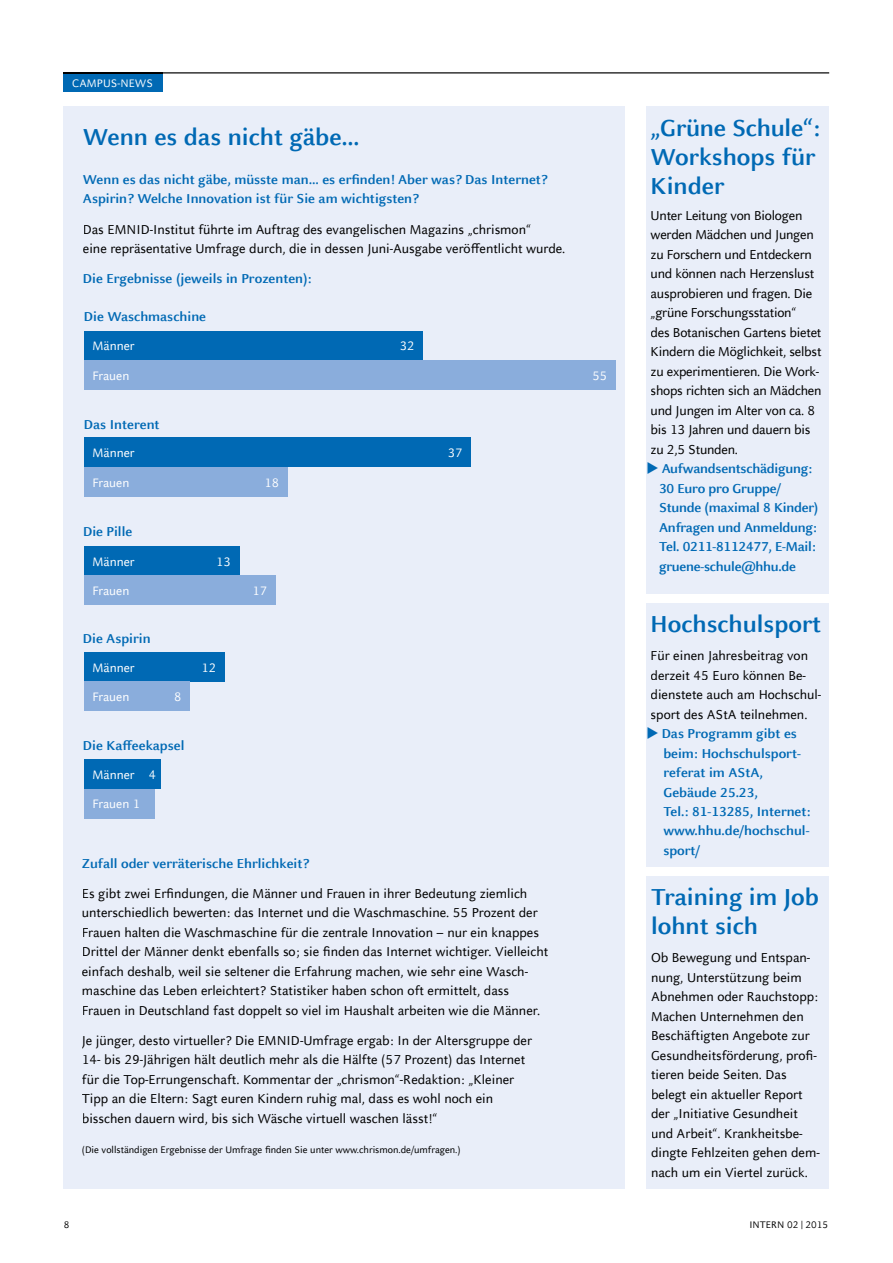
<style>
.page{position:relative;width:893px;height:1263px;background:#fff}
.page>*{position:absolute;margin:0;border:0;box-sizing:border-box;transform-origin:0 0}
.t1{font:700 25.5px/29.2px "Celeste Sans Offc Pro";color:#0069b4}
.t2{font:14.25px/19.5px "Celeste Sans Offc Pro";color:#000}
.t3{font:700 14.25px/19.5px "Celeste Sans Offc Pro";color:#0069b4}
.t4{font:13.5px/29.2px "Celeste Sans Offc Pro";color:#fff}
.t5{font:12px "Celeste Sans Offc Pro";letter-spacing:.005em;color:#fff}
.t6{font:10.5px "Celeste Sans Offc Pro";color:#000}
</style>
<div class="page">
<div style="left:646px;top:877px;width:183px;height:312px;background:#e9eef9"></div>
<div style="left:646px;top:604px;width:183px;height:263px;background:#e9eef9"></div>
<div style="left:646px;top:106px;width:183px;height:488px;background:#e9eef9"></div>
<div style="left:64px;top:72px;width:99px;height:20px;background:#0069b4"></div>
<hr style="left:163px;top:72px;width:666px;height:1px;background:#000">
<hr style="left:64px;top:72px;width:99px;height:1px;background:#000">
<div style="left:64px;top:106px;width:561px;height:1083px;background:#e9eef9"></div>
<div style="left:84px;top:331px;width:339px;height:29px;background:#0069b4"></div>
<div style="left:84px;top:360px;width:531px;height:29px;background:#8aaddc"></div>
<div style="left:84px;top:438px;width:387px;height:29px;background:#0069b4"></div>
<div style="left:84px;top:467px;width:204px;height:29px;background:#8aaddc"></div>
<div style="left:84px;top:546px;width:155px;height:29px;background:#0069b4"></div>
<div style="left:84px;top:575px;width:192px;height:30px;background:#8aaddc"></div>
<div style="left:84px;top:652px;width:141px;height:30px;background:#0069b4"></div>
<div style="left:84px;top:682px;width:106px;height:29px;background:#8aaddc"></div>
<div style="left:84px;top:760px;width:77px;height:29px;background:#0069b4"></div>
<div style="left:84px;top:789px;width:70px;height:29px;background:#8aaddc"></div>
<p class="t5" style="left:72px;top:75px;width:82px">CAMPUS-NEWS</p>
<h1 class="t1" style="left:83px;top:121px;width:278px">Wenn es das nicht gäbe…</h1>
<p class="t3" style="left:83px;top:169px;width:466px">Wenn es das nicht gäbe, müsste man… es erfinden! Aber was? Das Internet?<br>Aspirin? Welche Innovation ist für Sie am wichtigsten?</p>
<p class="t2" style="left:83px;top:219px;width:484px">Das EMNID-Institut führte im Auftrag des evangelischen Magazins „chrismon“<br>eine repräsentative Umfrage durch, die in dessen Juni-Ausgabe veröffentlicht wurde.</p>
<p class="t3" style="left:83px;top:268px;width:230px">Die Ergebnisse (jeweils in Prozenten):</p>
<p class="t3" style="left:84px;top:306px;width:124px">Die Waschmaschine</p>
<p class="t4" style="left:92px;top:331px;width:44px">Männer</p>
<p class="t4" style="left:400px;top:331px;width:16px">32</p>
<p class="t4" style="left:92px;top:360px;width:38px">Frauen</p>
<p class="t4" style="left:592px;top:360px;width:16px">55</p>
<p class="t3" style="left:84px;top:414px;width:77px">Das Interent</p>
<p class="t4" style="left:92px;top:438px;width:44px">Männer</p>
<p class="t4" style="left:448px;top:438px;width:16px">37</p>
<p class="t4" style="left:92px;top:467px;width:38px">Frauen</p>
<p class="t4" style="left:265px;top:467px;width:16px">18</p>
<p class="t3" style="left:83px;top:521px;width:51px">Die Pille</p>
<p class="t4" style="left:92px;top:546px;width:44px">Männer</p>
<p class="t4" style="left:216px;top:546px;width:16px">13</p>
<p class="t4" style="left:92px;top:576px;width:38px">Frauen</p>
<p class="t4" style="left:253px;top:576px;width:16px">17</p>
<p class="t3" style="left:83px;top:628px;width:69px">Die Aspirin</p>
<p class="t4" style="left:92px;top:653px;width:44px">Männer</p>
<p class="t4" style="left:202px;top:653px;width:16px">12</p>
<p class="t4" style="left:92px;top:682px;width:38px">Frauen</p>
<p class="t4" style="left:174px;top:682px;width:9px">8</p>
<p class="t3" style="left:83px;top:736px;width:103px">Die Kaffeekapsel</p>
<p class="t4" style="left:92px;top:760px;width:65px">Männer 4<br>Frauen 1</p>
<p class="t3" style="left:82px;top:853px;width:229px">Zufall oder verräterische Ehrlichkeit?</p>
<p class="t2" style="left:82px;top:883px;width:468px">Es gibt zwei Erfindungen, die Männer und Frauen in ihrer Bedeutung ziemlich unterschiedlich bewerten: das Internet und die Waschmaschine. 55 Prozent der Frauen halten die Waschmaschine für die zentrale Innovation – nur ein knappes Drittel der Männer denkt ebenfalls so; sie finden das Internet wichtiger. Vielleicht einfach deshalb, weil sie seltener die Erfahrung machen, wie sehr eine Wasch&shy;maschine das Leben erleichtert? Statistiker haben schon oft ermittelt, dass Frauen in Deutschland fast doppelt so viel im Haushalt arbeiten wie die Männer.</p>
<p class="t2" style="left:82px;top:1030px;width:452px">Je jünger, desto virtueller? Die EMNID-Umfrage ergab: In der Altersgruppe der 14- bis 29-Jährigen hält deutlich mehr als die Hälfte (57 Prozent) das Internet für die Top-Errungenschaft. Kommentar der „chrismon“-Redaktion: „Kleiner Tipp an die Eltern: Sagt euren Kindern ruhig mal, dass es wohl noch ein bisschen dauern wird, bis sich Wäsche virtuell waschen lässt!“</p>
<p class="t6" style="left:82px;top:1143px;width:380px">(Die vollständigen Ergebnisse der Umfrage finden Sie unter www.chrismon.de/umfragen.)</p>
<h1 class="t1" style="left:651px;top:112px;width:171px">„Grüne Schule“:<br>Workshops für<br>Kinder</h1>
<p class="t2" style="left:651px;top:205px;width:172px">Unter Leitung von Biologen werden Mädchen und Jungen zu Forschern und Entdeckern und können nach Herzenslust ausprobieren und fragen. Die „grüne Forschungsstation“<br>des Botanischen Gartens bietet<br>Kindern die Möglichkeit, selbst zu experimentieren. Die Work&shy;shops richten sich an Mädchen und Jungen im Alter von ca. 8 bis 13 Jahren und dauern bis zu 2,5 Stunden.</p>
<p class="t3" style="left:659px;top:459px;width:161px;text-indent:-13px">◆ Aufwandsentschädigung:<br>30 Euro pro Gruppe/<br>Stunde (maximal 8 Kinder)<br>Anfragen und Anmeldung:<br>Tel. 0211-8112477, E-Mail: gruene-schule@hhu.de</p>
<h1 class="t1" style="left:651px;top:608px;width:172px">Hochschulsport</h1>
<p class="t2" style="left:651px;top:645px;width:172px">Für einen Jahresbeitrag von derzeit 45 Euro können Be&shy;dienstete auch am Hochschul&shy;sport des AStA teilnehmen.</p>
<p class="t3" style="left:663px;top:723px;width:149px;text-indent:-17px">◆ Das Programm gibt es beim: Hochschulsport&shy;referat im AStA,<br>Gebäude 25.23,<br>Tel.: 81-13285, Internet: www.hhu.de/hochschul&shy;sport/</p>
<h1 class="t1" style="left:651px;top:881px;width:169px">Training im Job lohnt sich</h1>
<p class="t2" style="left:651px;top:948px;width:170px">Ob Bewegung und Entspan&shy;nung, Unterstützung beim<br>Abnehmen oder Rauchstopp:<br>Machen Unternehmen den<br>Beschäftigten Angebote zur<br>Gesundheitsförderung, profi&shy;tieren beide Seiten. Das belegt ein aktueller Report der „Initiative Gesundheit und Arbeit“. Krankheitsbe&shy;dingte Fehlzeiten gehen dem&shy;nach um ein Viertel zurück.</p>
<p class="t6" style="left:64px;top:1218px;width:7px">8</p>
<p class="t6" style="left:749px;top:1218px;width:80px">INTERN 02 | 2015</p>
</div>
